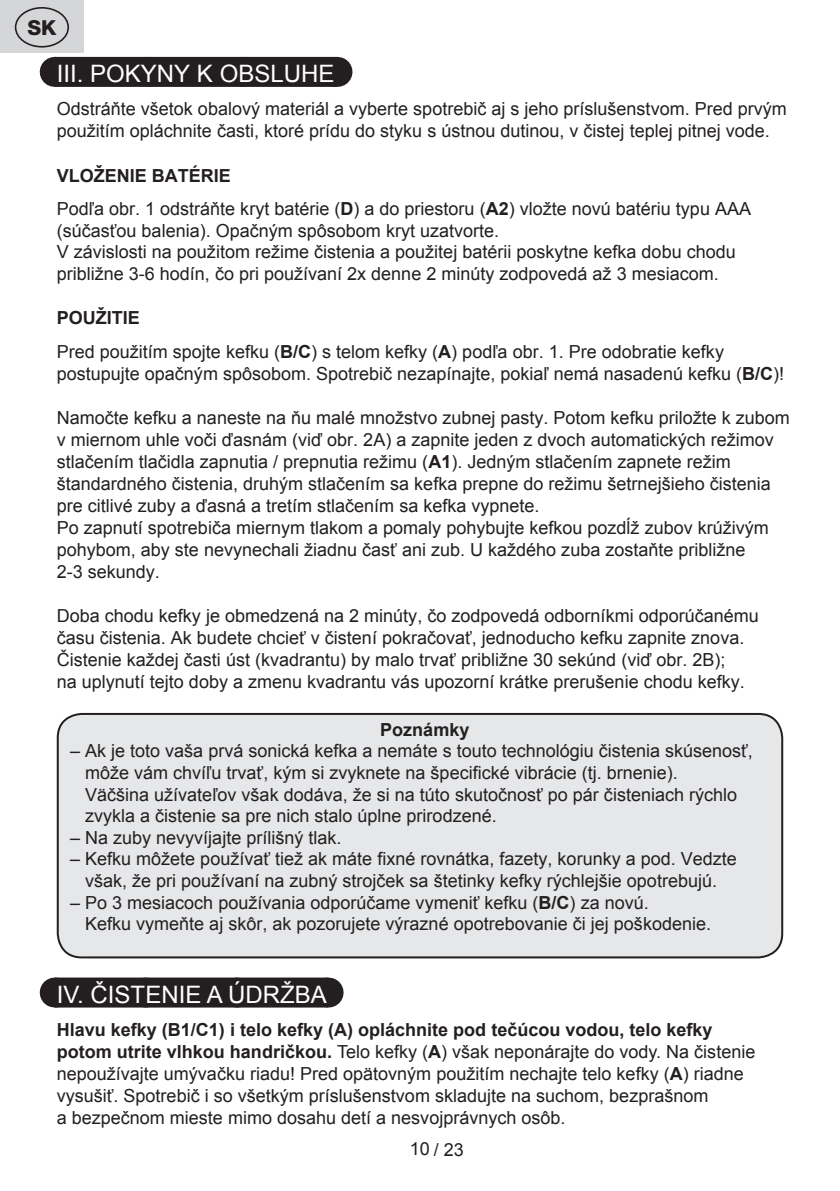
<style>
.page{position:relative;width:840px;height:1191px;background:#fff}
.page>*{position:absolute;margin:0;border:0;box-sizing:border-box;transform-origin:0 0}
.t1{font:24px "Arial";color:#fff}
.t2{font:800 20.6px "Helvetica Neue OT";color:#231f20}
.t3{font:18px/22px "Arial";color:#231f20}
.t4{font:700 18px "Arial";color:#231f20}
.s1{font-weight:700}
</style>
<div class="page">
<div style="left:0;top:0;width:83px;height:53px;background:#d5d6d8"></div>
<div style="left:15px;top:7px;width:54px;height:41px;border:2px solid #231f20;border-radius:50%"></div>
<div style="left:55px;top:57px;width:281px;height:30px;background:#231f20"></div>
<svg style="left:152px;top:86px;width:137px;height:1px"></svg>
<hr style="left:336px;top:57px;width:1px;height:30px;background:#231f20">
<div style="left:55px;top:977px;width:272px;height:30px;background:#231f20"></div>
<svg style="left:146px;top:977px;width:136px;height:1px"></svg>
<hr style="left:327px;top:977px;width:1px;height:30px;background:#231f20">
<div style="left:58px;top:714px;width:723px;height:243px;background:#e6e7e9;border-radius:24px"></div>
<div style="left:57px;top:713px;width:725px;height:245px;border:2px solid #231f20;border-radius:24px"></div>
<p class="t2" style="left:27px;top:15px;width:31px">SK</p>
<h1 class="t1" style="left:57px;top:58px;width:279px">III. POKYNY K OBSLUHE</h1>
<p class="t3" style="left:57px;top:98px;width:731px">Odstráňte všetok obalový materiál a vyberte spotrebič aj s jeho príslušenstvom. Pred prvým použitím opláchnite časti, ktoré prídu do styku s ústnou dutinou, v čistej teplej pitnej vode.</p>
<p class="t3" style="left:57px;top:159px;width:695px;line-height:33px"><span class="s1">VLOŽENIE BATÉRIE<br></span>Podľa obr. 1 odstráňte kryt batérie (<span class="s1">D</span>) a do priestoru (<span class="s1">A2</span>) vložte novú batériu typu AAA</p>
<p class="t3" style="left:57px;top:220px;width:680px">(súčasťou balenia). Opačným spôsobom kryt uzatvorte.<br>V závislosti na použitom režime čistenia a použitej batérii poskytne kefka dobu chodu približne 3-6 hodín, čo pri používaní 2x denne 2 minúty zodpovedá až 3 mesiacom.</p>
<p class="t3" style="left:57px;top:301px;width:668px;line-height:33.4px"><span class="s1">POUŽITIE<br></span>Pred použitím spojte kefku (<span class="s1">B/C</span>) s telom kefky (<span class="s1">A</span>) podľa obr. 1. Pre odobratie kefky</p>
<p class="t3" style="left:57px;top:362px;width:728px">postupujte opačným spôsobom. Spotrebič nezapínajte, pokiaľ nemá nasadenú kefku (<span class="s1">B/C</span>)!</p>
<p class="t3" style="left:57px;top:406px;width:734px">Namočte kefku a naneste na ňu malé množstvo zubnej pasty. Potom kefku priložte k zubom v miernom uhle voči ďasnám (viď obr. 2A) a zapnite jeden z dvoch automatických režimov stlačením tlačidla zapnutia / prepnutia režimu (<span class="s1">A1</span>). Jedným stlačením zapnete režim štandardného čistenia, druhým stlačením sa kefka prepne do režimu šetrnejšieho čistenia pre citlivé zuby a ďasná a tretím stlačením sa kefka vypnete.<br>Po zapnutí spotrebiča miernym tlakom a pomaly pohybujte kefkou pozdĺž zubov krúživým pohybom, aby ste nevynechali žiadnu časť ani zub. U každého zuba zostaňte približne<br>2-3 sekundy.</p>
<p class="t3" style="left:57px;top:604px;width:703px">Doba chodu kefky je obmedzená na 2 minúty, čo zodpovedá odborníkmi odporúčanému času čistenia. Ak budete chcieť v čistení pokračovať, jednoducho kefku zapnite znova.<br>Čistenie každej časti úst (kvadrantu) by malo trvať približne 30 sekúnd (viď obr. 2B);<br>na uplynutí tejto doby a zmenu kvadrantu vás upozorní krátke prerušenie chodu kefky.</p>
<p class="t4" style="left:380px;top:717px;width:91px">Poznámky</p>
<p class="t3" style="left:85px;top:740px;width:669px;text-indent:-15px">– Ak je toto vaša prvá sonická kefka a nemáte s touto technológiu čistenia skúsenosť, môže vám chvíľu trvať, kým si zvyknete na špecifické vibrácie (tj. brnenie).<br>Väčšina užívateľov však dodáva, že si na túto skutočnosť po pár čisteniach rýchlo zvykla a čistenie sa pre nich stalo úplne prirodzené.</p>
<p class="t3" style="left:70px;top:826px;width:273px">– Na zuby nevyvíjajte prílišný tlak.</p>
<p class="t3" style="left:70px;top:848px;width:668px;text-align:center">– Kefku môžete používať tiež ak máte fixné rovnátka, fazety, korunky a pod. Vedzte však, že pri používaní na zubný strojček sa štetinky kefky rýchlejšie opotrebujú.</p>
<p class="t3" style="left:85px;top:891px;width:627px;text-indent:-15px">– Po 3 mesiacoch používania odporúčame vymeniť kefku (<span class="s1">B/C</span>) za novú.<br>Kefku vymeňte aj skôr, ak pozorujete výrazné opotrebovanie či jej poškodenie.</p>
<h1 class="t1" style="left:57px;top:978px;width:271px">IV. ČISTENIE A ÚDRŽBA</h1>
<p class="t3" style="left:57px;top:1019px;width:699px"><span class="s1">Hlavu kefky (B1/C1) i telo kefky (A) opláchnite pod tečúcou vodou, telo kefky potom utrite vlhkou handričkou.</span> Telo kefky (<span class="s1">A</span>) však neponárajte do vody. Na čistenie nepoužívajte umývačku riadu! Pred opätovným použitím nechajte telo kefky (<span class="s1">A</span>) riadne vysušiť. Spotrebič i so všetkým príslušenstvom skladujte na suchom, bezprašnom<br>a bezpečnom mieste mimo dosahu detí a nesvojprávnych osôb.</p>
<p class="t3" style="left:410px;top:1138px;width:55px">10 / 23</p>
</div>
